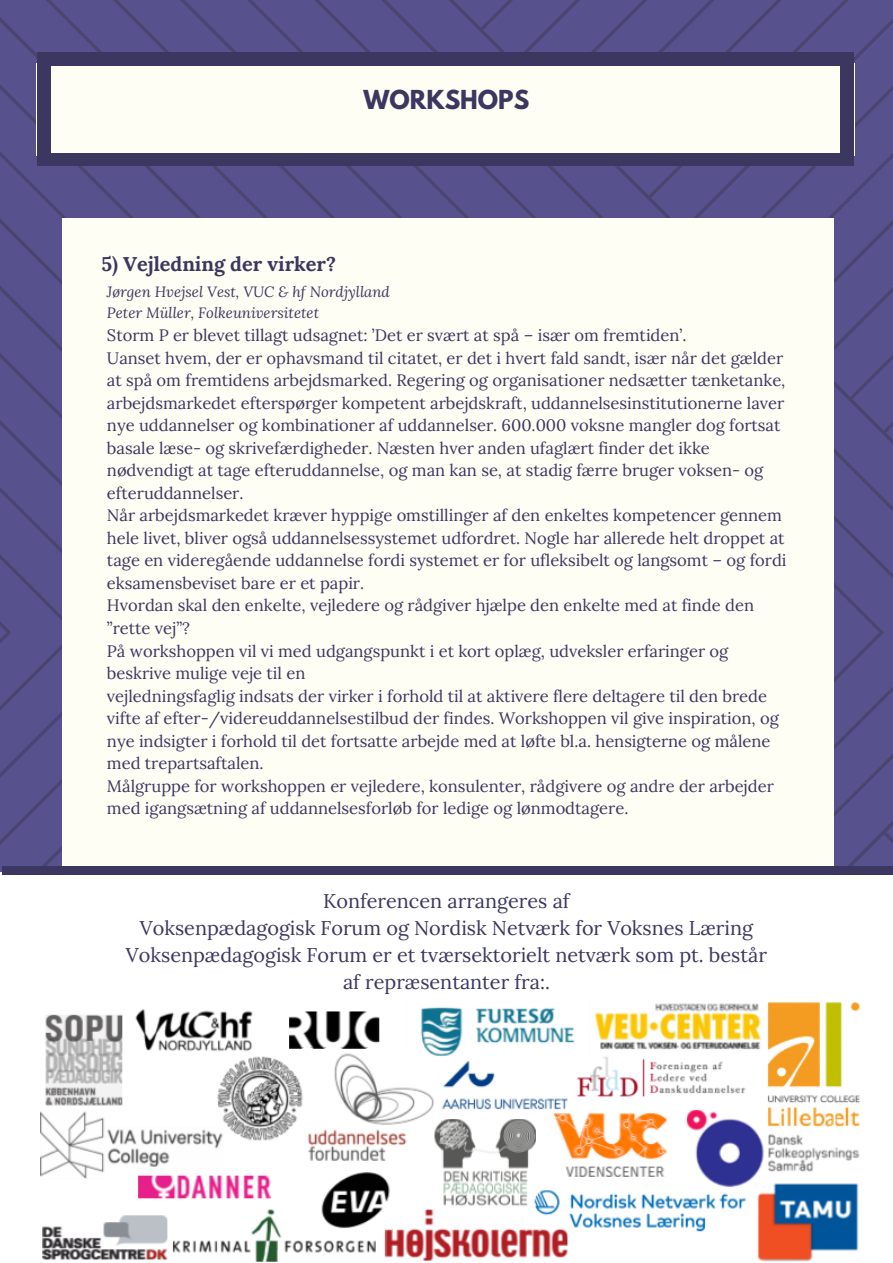
<style>
.page{position:relative;width:893px;height:1263px;background:#fff}
.page>*{position:absolute;margin:0;border:0;box-sizing:border-box;transform-origin:0 0}
.t1{font:700 23.25px "League Spartan";color:#3b3760}
.t2{font:19.8px/27px "Lora";color:#3b3760;text-align:center}
.t3{font:700 19.8px "Lora";color:#3b3760}
.t4{font:16.5px/22.5px "Lora";color:#3b3760}
.t5{font:italic 14.85px/20.2px "Lora";color:#3b3760}
</style>
<div class="page">
<img style="left:0;top:0;width:893px;height:872px">
<div style="left:36px;top:63px;width:819px;height:92px;background:#fffef5"></div>
<div style="left:841px;top:153px;width:13px;height:13px;background:#3b3760"></div>
<div style="left:37px;top:65px;width:13px;height:89px;background:#3b3760"></div>
<div style="left:37px;top:153px;width:13px;height:13px;background:#3b3760"></div>
<div style="left:841px;top:65px;width:13px;height:89px;background:#3b3760"></div>
<div style="left:49px;top:153px;width:793px;height:13px;background:#3b3760"></div>
<div style="left:841px;top:53px;width:13px;height:13px;background:#3b3760"></div>
<div style="left:37px;top:53px;width:13px;height:13px;background:#3b3760"></div>
<div style="left:49px;top:53px;width:793px;height:13px;background:#3b3760"></div>
<div style="left:62px;top:218px;width:771px;height:973px;background:#fffef5"></div>
<div style="left:0;top:873px;width:893px;height:390px;background:#fff"></div>
<div style="left:2px;top:867px;width:48px;height:8px;background:#3b3760"></div>
<div style="left:845px;top:867px;width:48px;height:8px;background:#3b3760"></div>
<div style="left:49px;top:867px;width:337px;height:8px;background:#3b3760"></div>
<div style="left:385px;top:867px;width:337px;height:8px;background:#3b3760"></div>
<div style="left:722px;top:867px;width:124px;height:8px;background:#3b3760"></div>
<img style="left:41px;top:1002px;width:819px;height:260px">
<h1 class="t1" style="left:364px;top:88px;width:167px">WORKSHOPS</h1>
<p class="t3" style="left:101px;top:251px;width:236px">5) Vejledning der virker?</p>
<p class="t5" style="left:107px;top:282px;width:284px">Jørgen Hvejsel Vest, VUC &amp; hf Nordjylland<br>Peter Müller, Folkeuniversitetet</p>
<p class="t4" style="left:107px;top:324px;width:681px">Storm P er blevet tillagt udsagnet: ’Det er svært at spå – især om fremtiden’.<br>Uanset hvem, der er ophavsmand til citatet, er det i hvert fald sandt, især når det gælder at spå om fremtidens arbejdsmarked. Regering og organisationer nedsætter tænketanke, arbejdsmarkedet efterspørger kompetent arbejdskraft, uddannelsesinstitutionerne laver nye uddannelser og kombinationer af uddannelser. 600.000 voksne mangler dog fortsat basale læse- og skrivefærdigheder. Næsten hver anden ufaglært finder det ikke nødvendigt at tage efteruddannelse, og man kan se, at stadig færre bruger voksen- og efteruddannelser.<br>Når arbejdsmarkedet kræver hyppige omstillinger af den enkeltes kompetencer gennem hele livet, bliver også uddannelsessystemet udfordret. Nogle har allerede helt droppet at tage en videregående uddannelse fordi systemet er for ufleksibelt og langsomt – og fordi eksamensbeviset bare er et papir.<br>Hvordan skal den enkelte, vejledere og rådgiver hjælpe den enkelte med at finde den ”rette vej”?<br>På workshoppen vil vi med udgangspunkt i et kort oplæg, udveksler erfaringer og beskrive mulige veje til en<br>vejledningsfaglig indsats der virker i forhold til at aktivere flere deltagere til den brede vifte af efter-/videreuddannelsestilbud der findes. Workshoppen vil give inspiration, og nye indsigter i forhold til det fortsatte arbejde med at løfte bl.a. hensigterne og målene med trepartsaftalen.<br>Målgruppe for workshoppen er vejledere, konsulenter, rådgivere og andre der arbejder med igangsætning af uddannelsesforløb for ledige og lønmodtagere.</p>
<p class="t2" style="left:126px;top:887px;width:642px">Konferencen arrangeres af<br>Voksenpædagogisk Forum og Nordisk Netværk for Voksnes Læring Voksenpædagogisk Forum er et tværsektorielt netværk som pt. består af repræsentanter fra:.</p>
</div>
